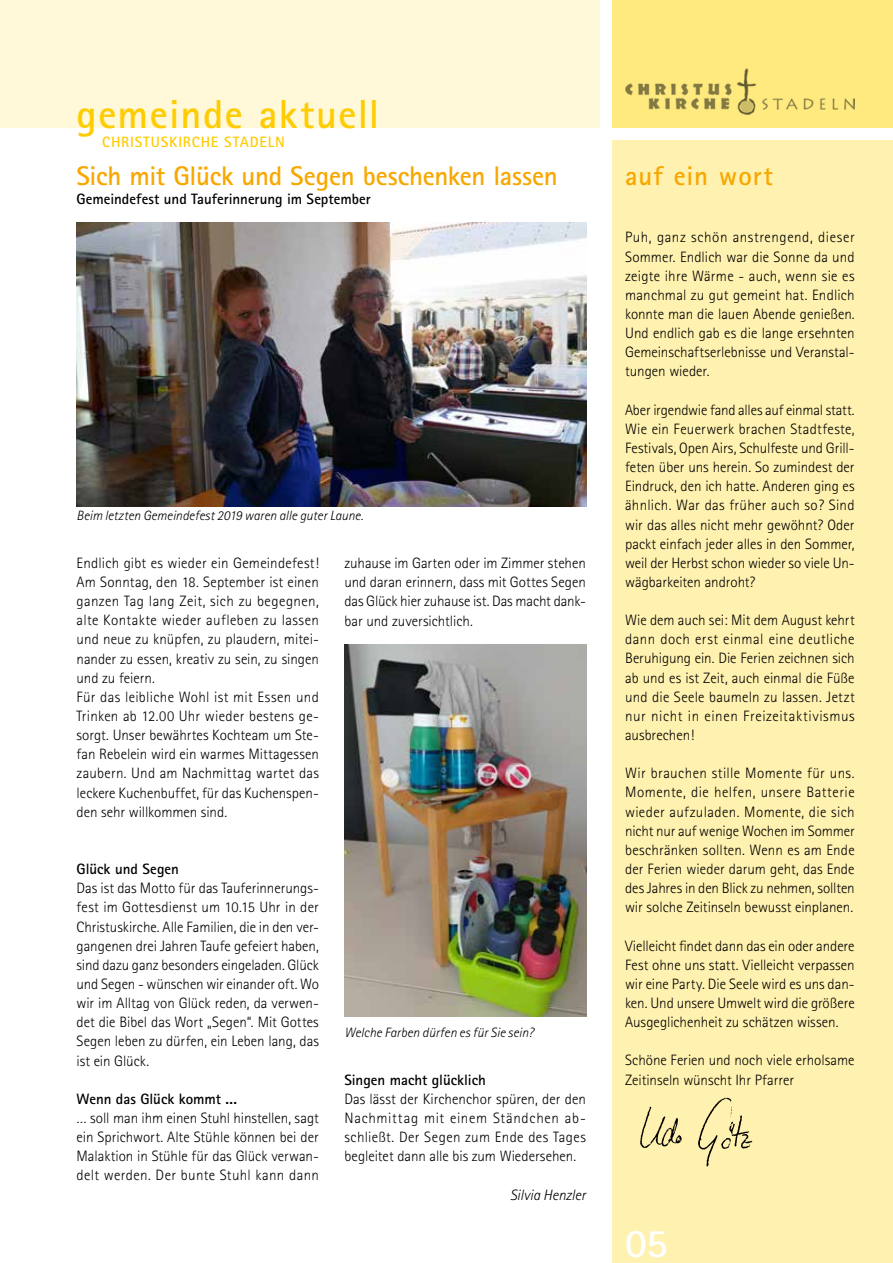
<style>
.page{position:relative;width:893px;height:1263px;background:#fff}
.page>*{position:absolute;margin:0;border:0;box-sizing:border-box;transform-origin:0 0}
.t1{font:700 40.5px "Rotis Sans Serif";letter-spacing:.035em;color:#fecc00}
.t2{font:700 40.5px "Rotis Sans Serif";color:#fff}
.t3{font:700 27px "Rotis Sans Serif";letter-spacing:-.01em;color:#f7a800}
.t4{font:700 27px "Rotis Sans Serif";letter-spacing:.035em;color:#f7a800}
.t5{font:300 15px/19.2px "Rotis Sans Serif";color:#000;text-align:justify}
.t6{font:700 15px "Rotis Sans Serif";color:#000}
.t7{font:700 15px "Rotis Sans Serif";letter-spacing:.055em;color:#fecc00}
.t8{font:italic 300 15px "Rotis Sans Serif";letter-spacing:-.005em;color:#000}
.t9{font:italic 300 13.5px "Rotis Sans Serif";color:#000}
</style>
<div class="page">
<div style="left:612px;top:0;width:281px;height:128px;background:#ffea7f"></div>
<div style="left:0;top:0;width:600px;height:128px;background:#fff8d9"></div>
<div style="left:612px;top:140px;width:281px;height:1123px;background:#fff1af"></div>
<img style="left:625px;top:68px;width:230px;height:47px">
<img style="left:640px;top:1097px;width:113px;height:69px">
<img style="left:344px;top:644px;width:243px;height:372px">
<img style="left:77px;top:222px;width:510px;height:284px">
<h1 class="t1" style="left:77px;top:88px;width:304px">gemeinde aktuell</h1>
<h2 class="t3" style="left:77px;top:159px;width:483px">Sich mit Glück und Segen beschenken lassen</h2>
<p class="t6" style="left:77px;top:190px;width:296px">Gemeindefest und Tauferinnerung im September</p>
<p class="t7" style="left:102px;top:132px;width:184px">CHRISTUSKIRCHE STADELN</p>
<p class="t9" style="left:77px;top:508px;width:288px">Beim letzten Gemeindefest 2019 waren alle guter Laune.</p>
<p class="t5" style="left:77px;top:553px;width:244px;text-align:left">Endlich gibt es wieder ein Gemeindefest!<br>Am Sonntag, den 18. September ist einen ganzen Tag lang Zeit, sich zu begegnen, alte Kontakte wieder aufleben zu lassen und neue zu knüpfen, zu plaudern, mitei&shy;nander zu essen, kreativ zu sein, zu singen und zu feiern.<br>Für das leibliche Wohl ist mit Essen und Trinken ab 12.00 Uhr wieder bestens ge&shy;sorgt. Unser bewährtes Kochteam um Ste&shy;fan Rebelein wird ein warmes Mittagessen zaubern. Und am Nachmittag wartet das leckere Kuchenbuffet, für das Kuchenspen&shy;den sehr willkommen sind.</p>
<p class="t6" style="left:77px;top:859px;width:104px">Glück und Segen</p>
<p class="t5" style="left:77px;top:879px;width:244px">Das ist das Motto für das Tauferinnerungs&shy;fest im Gottesdienst um 10.15 Uhr in der Christuskirche. Alle Familien, die in den ver&shy;gangenen drei Jahren Taufe gefeiert haben, sind dazu ganz besonders eingeladen. Glück und Segen - wünschen wir einander oft. Wo wir im Alltag von Glück reden, da verwen&shy;det die Bibel das Wort „Segen“. Mit Gottes Segen leben zu dürfen, ein Leben lang, das ist ein Glück.</p>
<p class="t6" style="left:77px;top:1089px;width:162px">Wenn das Glück kommt ...</p>
<p class="t5" style="left:77px;top:1108px;width:244px">… soll man ihm einen Stuhl hinstellen, sagt ein Sprichwort. Alte Stühle können bei der Malaktion in Stühle für das Glück verwan&shy;delt werden. Der bunte Stuhl kann dann</p>
<p class="t5" style="left:344px;top:553px;width:243px">zuhause im Garten oder im Zimmer stehen und daran erinnern, dass mit Gottes Segen das Glück hier zuhause ist. Das macht dank&shy;bar und zuversichtlich.</p>
<p class="t9" style="left:344px;top:1025px;width:191px">Welche Farben dürfen es für Sie sein?</p>
<p class="t6" style="left:344px;top:1070px;width:143px">Singen macht glücklich</p>
<p class="t5" style="left:344px;top:1089px;width:243px">Das lässt der Kirchenchor spüren, der den Nachmittag mit einem Ständchen ab&shy;schließt. Der Segen zum Ende des Tages begleitet dann alle bis zum Wiedersehen.</p>
<p class="t8" style="left:510px;top:1186px;width:77px">Silvia Henzler</p>
<h2 class="t4" style="left:625px;top:159px;width:150px">auf ein wort</h2>
<p class="t5" style="left:625px;top:228px;width:231px">Puh, ganz schön anstrengend, dieser Sommer. Endlich war die Sonne da und zeigte ihre Wärme - auch, wenn sie es manchmal zu gut gemeint hat. Endlich konnte man die lauen Abende genießen.<br>Und endlich gab es die lange ersehnten Gemeinschaftserlebnisse und Veranstal&shy;tungen wieder.</p>
<p class="t5" style="left:625px;top:400px;width:231px">Aber irgendwie fand alles auf einmal statt.<br>Wie ein Feuerwerk brachen Stadtfeste, Festivals, Open Airs, Schulfeste und Grill&shy;feten über uns herein. So zumindest der Eindruck, den ich hatte. Anderen ging es ähnlich. War das früher auch so? Sind wir das alles nicht mehr gewöhnt? Oder packt einfach jeder alles in den Sommer, weil der Herbst schon wieder so viele Un&shy;wägbarkeiten androht?</p>
<p class="t5" style="left:625px;top:610px;width:231px">Wie dem auch sei: Mit dem August kehrt dann doch erst einmal eine deutliche Beruhigung ein. Die Ferien zeichnen sich ab und es ist Zeit, auch einmal die Füße und die Seele baumeln zu lassen. Jetzt nur nicht in einen Freizeitaktivismus ausbrechen!</p>
<p class="t5" style="left:625px;top:764px;width:231px">Wir brauchen stille Momente für uns.<br>Momente, die helfen, unsere Batterie wieder aufzuladen. Momente, die sich nicht nur auf wenige Wochen im Sommer beschränken sollten. Wenn es am Ende der Ferien wieder darum geht, das Ende des Jahres in den Blick zu nehmen, sollten wir solche Zeitinseln bewusst einplanen.</p>
<p class="t5" style="left:625px;top:936px;width:231px">Vielleicht findet dann das ein oder andere Fest ohne uns statt. Vielleicht verpassen wir eine Party. Die Seele wird es uns dan&shy;ken. Und unsere Umwelt wird die größere Ausgeglichenheit zu schätzen wissen.</p>
<p class="t5" style="left:625px;top:1051px;width:231px">Schöne Ferien und noch viele erholsame<br>Zeitinseln wünscht Ihr Pfarrer</p>
<h1 class="t2" style="left:625px;top:1217px;width:44px">05</h1>
</div>
